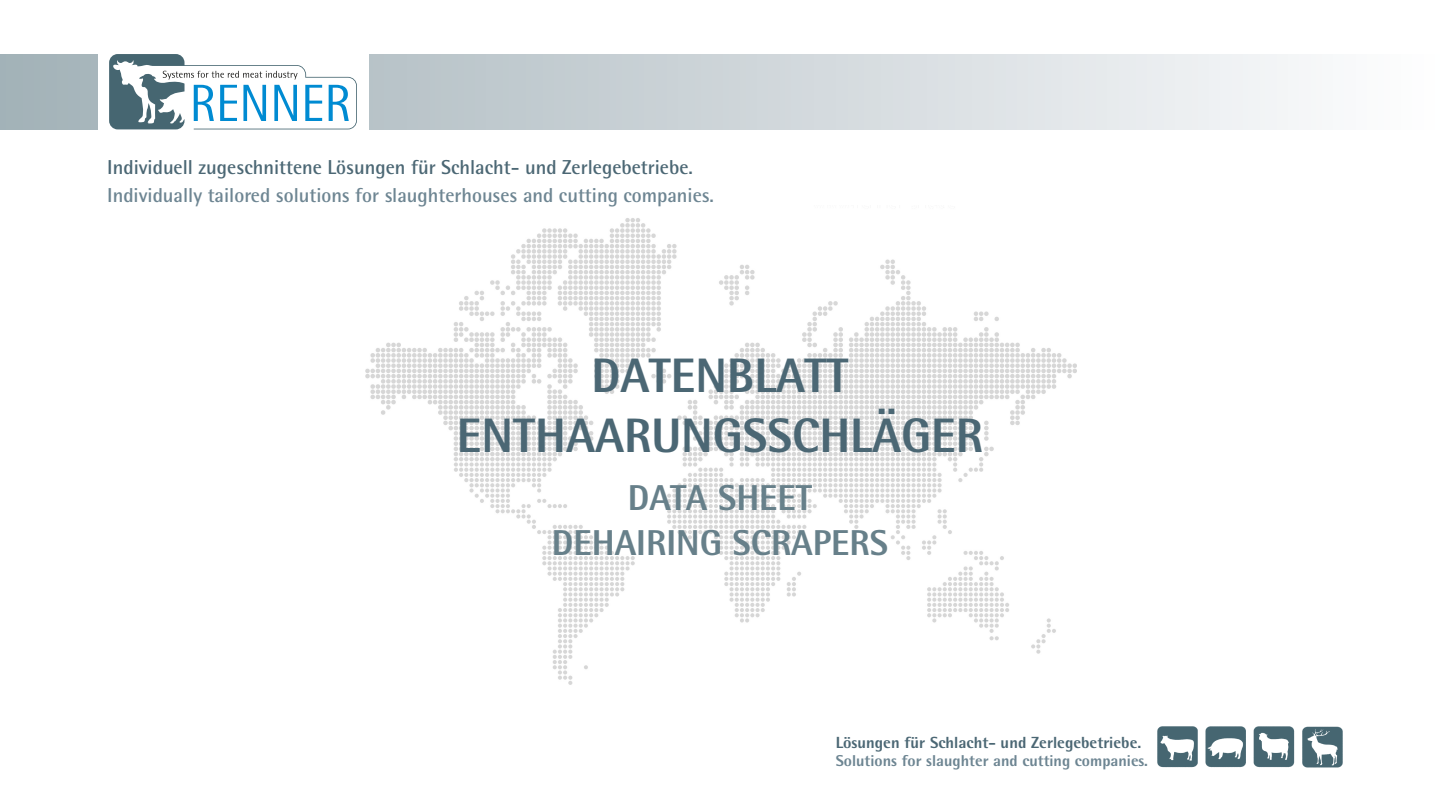
<style>
.page{position:relative;width:1440px;height:810px;background:#fff}
.page>*{position:absolute;margin:0;border:0;box-sizing:border-box;transform-origin:0 0}
.t1{font:800 48.45px/60.5px "Rotis Semi Sans Std";color:#4b6774;text-align:center}
.t2{font:800 36px/45px "Rotis Semi Sans Std";color:#67808a;text-align:center}
.t3{font:700 20.17px "Rotis Semi Sans Std";color:#6d8592}
.t4{font:700 20.17px "Rotis Semi Sans Std";color:#4b6774}
.t5{font:800 16.12px "Rotis Semi Sans Std";color:#4b6774}
.t6{font:800 15.75px "Rotis Semi Sans Std";color:#6d8592}
</style>
<div class="page">
<img style="left:1157px;top:726px;width:186px;height:42px">
<svg style="left:0;top:54px;width:1299px;height:75px;background:#d0d7db"></svg>
<div style="left:98px;top:46px;width:270px;height:89px;background:#fff"></div>
<svg style="left:109px;top:54px;width:248px;height:75px"></svg>
<img style="left:365px;top:218px;width:711px;height:467px">
<p class="t4" style="left:107px;top:155px;width:587px">Individuell zugeschnittene Lösungen für Schlacht- und Zerlegebetriebe.</p>
<p class="t3" style="left:107px;top:183px;width:608px">Individually tailored solutions for slaughterhouses and cutting companies.</p>
<h1 class="t1" style="left:457px;top:344px;width:528px">DATENBLATT<br>ENTHAARUNGSSCHLÄGER</h1>
<h2 class="t2" style="left:552px;top:475px;width:338px">DATA SHEET<br>DEHAIRING SCRAPERS</h2>
<p class="t5" style="left:836px;top:732px;width:307px">Lösungen für Schlacht- und Zerlegebetriebe.</p>
<p class="t6" style="left:836px;top:750px;width:314px">Solutions for slaughter and cutting companies.</p>
</div>
